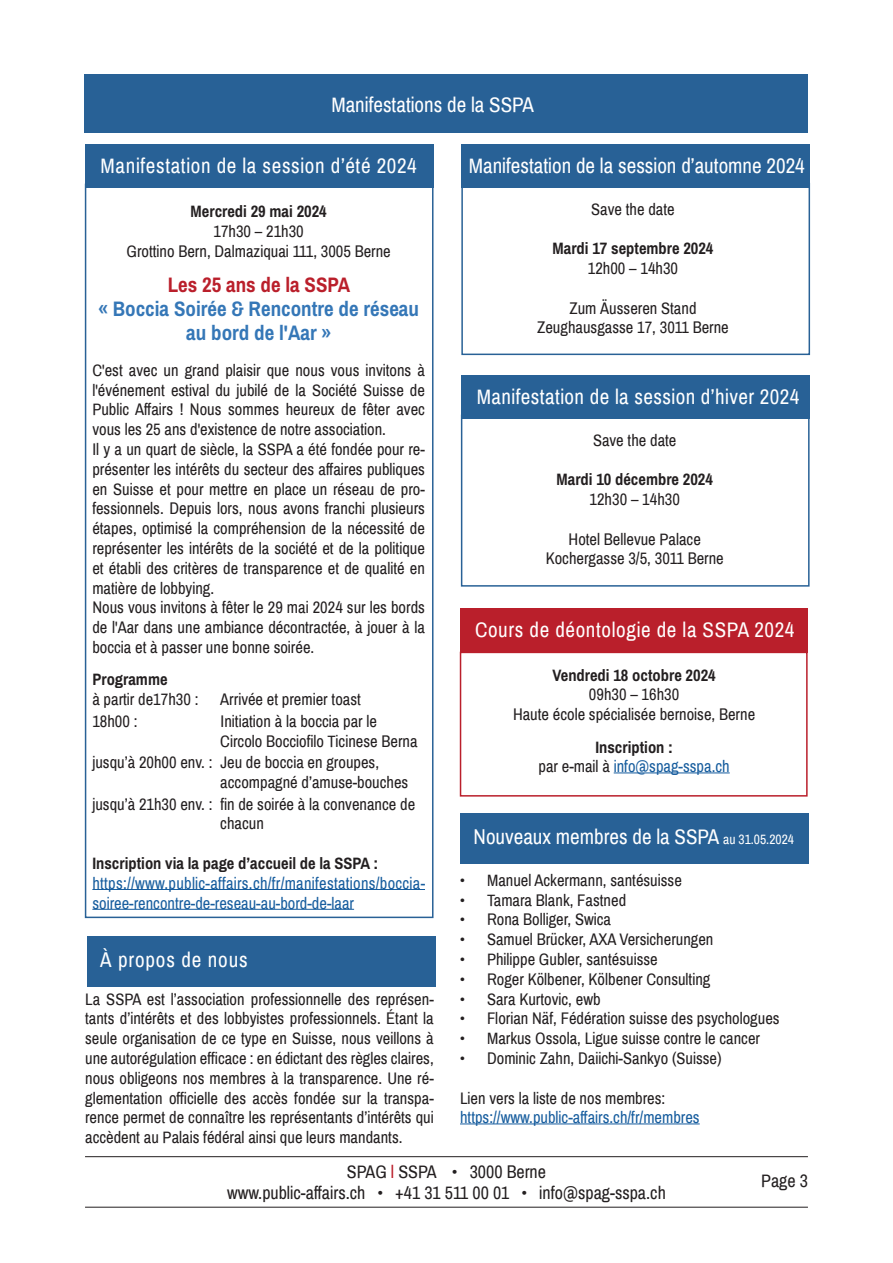
<style>
.page{position:relative;width:893px;height:1263px;background:#fff}
.page>*{position:absolute;margin:0;border:0;box-sizing:border-box;transform-origin:0 0}
.t1{font:21px "Archivo Narrow";letter-spacing:.02em;color:#fff}
.t2{font:21px "Archivo Narrow";color:#fff}
.t3{font:700 21px/24px "Archivo Narrow";color:#3577b7;text-align:center}
.t4{font:700 21px "Archivo Narrow";color:#ba1f2b}
.t5{font:21px "Archivo Narrow";letter-spacing:.04em;color:#fff}
.t6{font:18px/21.6px "Archivo Narrow";color:#231f20;text-align:center}
.Spag_normal{font:16.5px/19.8px "Archivo Narrow";color:#231f20;text-align:justify}
.Spag_normal-2{font:16.5px/19.8px "Archivo Narrow";color:#175d9e}
.t7{font:700 16.5px "Archivo Narrow";color:#231f20}
.s1{color:#231f20}
.s2{font-size:13.5px}
.s3{color:#ba1f2b}
</style>
<div class="page">
<hr style="left:85px;top:1156px;width:723px;height:1px;background:#231f20">
<hr style="left:85px;top:1207px;width:723px;height:1px;background:#231f20">
<div style="left:88px;top:936px;width:348px;height:50px;background:#286196"></div>
<hr style="left:460px;top:1124px;width:240px;height:1px;background:#175d9e">
<div style="left:460px;top:813px;width:349px;height:51px;background:#286196"></div>
<hr style="left:92px;top:889px;width:333px;height:1px;background:#175d9e">
<hr style="left:92px;top:909px;width:262px;height:1px;background:#175d9e">
<div style="left:85px;top:145px;width:349px;height:43px;background:#286196"></div>
<div style="left:85px;top:184px;width:348px;height:734px;border:2px solid #286196"></div>
<div style="left:85px;top:74px;width:723px;height:58px;background:#286196"></div>
<div style="left:461px;top:145px;width:349px;height:43px;background:#286196"></div>
<div style="left:461px;top:183px;width:349px;height:172px;border:2px solid #286196"></div>
<div style="left:461px;top:376px;width:349px;height:43px;background:#286196"></div>
<div style="left:461px;top:415px;width:349px;height:172px;border:2px solid #286196"></div>
<hr style="left:614px;top:773px;width:116px;height:1px;background:#175d9e">
<div style="left:460px;top:652px;width:348px;height:144px;border:2px solid #ba1f2b"></div>
<div style="left:460px;top:608px;width:347px;height:44px;background:#ba1f2b"></div>
<p class="t2" style="left:331px;top:92px;width:204px">Manifestations de la SSPA</p>
<p class="t1" style="left:101px;top:153px;width:318px">Manifestation de la session d’été 2024</p>
<p class="t7" style="left:191px;top:201px;width:138px">Mercredi 29 mai 2024</p>
<p class="Spag_normal" style="left:214px;top:222px;width:92px">17h30 – 21h30</p>
<p class="Spag_normal" style="left:127px;top:241px;width:266px">Grottino Bern, Dalmaziquai 111, 3005 Berne</p>
<p class="t4" style="left:168px;top:271px;width:184px">Les 25 ans de la SSPA</p>
<p class="t3" style="left:98px;top:296px;width:322px">« Boccia Soirée &amp; Rencontre de réseau au bord de l'Aar »</p>
<p class="Spag_normal" style="left:92px;top:360px;width:334px">C'est avec un grand plaisir que nous vous invitons à l'événement estival du jubilé de la Société Suisse de Public Affairs ! Nous sommes heureux de fêter avec vous les 25 ans d'existence de notre association.</p>
<p class="Spag_normal" style="left:92px;top:440px;width:334px">Il y a un quart de siècle, la SSPA a été fondée pour re&shy;présenter les intérêts du secteur des affaires publiques en Suisse et pour mettre en place un réseau de pro&shy;fessionnels. Depuis lors, nous avons franchi plusieurs étapes, optimisé la compréhension de la nécessité de représenter les intérêts de la société et de la politique et établi des critères de transparence et de qualité en matière de lobbying.</p>
<p class="Spag_normal" style="left:92px;top:598px;width:334px">Nous vous invitons à fêter le 29 mai 2024 sur les bords de l'Aar dans une ambiance décontractée, à jouer à la boccia et à passer une bonne soirée.</p>
<p class="t7" style="left:92px;top:670px;width:77px">Programme</p>
<p class="Spag_normal" style="left:92px;top:690px;width:108px">à partir de17h30 :</p>
<p class="Spag_normal" style="left:220px;top:690px;width:142px">Arrivée et premier toast</p>
<p class="Spag_normal" style="left:92px;top:711px;width:47px">18h00 :</p>
<p class="Spag_normal" style="left:221px;top:711px;width:158px">Initiation à la boccia par le</p>
<p class="Spag_normal" style="left:220px;top:731px;width:199px">Circolo Bocciofilo Ticinese Berna</p>
<p class="Spag_normal" style="left:92px;top:753px;width:288px">jusqu’à 20h00 env. : Jeu de boccia en groupes,</p>
<p class="Spag_normal" style="left:220px;top:773px;width:190px">accompagné d’amuse-bouches</p>
<p class="Spag_normal" style="left:92px;top:794px;width:324px">jusqu’à 21h30 env. : fin de soirée à la convenance de</p>
<p class="Spag_normal" style="left:220px;top:814px;width:45px">chacun</p>
<p class="t7" style="left:92px;top:853px;width:287px">Inscription via la page d’accueil de la SSPA :</p>
<p class="Spag_normal-2" style="left:92px;top:873px;width:334px">https://www.public-affairs.ch/fr/manifestations/boccia&shy;soiree-rencontre-de-reseau-au-bord-de-laar</p>
<p class="t5" style="left:100px;top:947px;width:149px">À propos de nous</p>
<p class="Spag_normal" style="left:85px;top:989px;width:350px">La SSPA est l’association professionnelle des représen&shy;tants d’intérêts et des lobbyistes professionnels. Étant la seule organisation de ce type en Suisse, nous veillons à une autorégulation efficace : en édictant des règles claires, nous obligeons nos membres à la transparence. Une ré&shy;glementation officielle des accès fondée sur la transpa&shy;rence permet de connaître les représentants d’intérêts qui accèdent au Palais fédéral ainsi que leurs mandants.</p>
<p class="t2" style="left:469px;top:153px;width:338px">Manifestation de la session d’automne 2024</p>
<p class="Spag_normal" style="left:591px;top:199px;width:85px">Save the date</p>
<p class="t7" style="left:552px;top:238px;width:162px">Mardi 17 septembre 2024</p>
<p class="Spag_normal" style="left:588px;top:259px;width:92px">12h00 – 14h30</p>
<p class="Spag_normal" style="left:569px;top:298px;width:129px">Zum Äusseren Stand</p>
<p class="Spag_normal" style="left:537px;top:318px;width:193px">Zeughausgasse 17, 3011 Berne</p>
<p class="t1" style="left:477px;top:384px;width:324px">Manifestation de la session d’hiver 2024</p>
<p class="Spag_normal" style="left:593px;top:430px;width:85px">Save the date</p>
<p class="t7" style="left:556px;top:469px;width:158px">Mardi 10 décembre 2024</p>
<p class="Spag_normal" style="left:590px;top:490px;width:92px">12h30 – 14h30</p>
<p class="Spag_normal" style="left:569px;top:529px;width:134px">Hotel Bellevue Palace</p>
<p class="Spag_normal" style="left:546px;top:549px;width:180px">Kochergasse 3/5, 3011 Berne</p>
<p class="t1" style="left:475px;top:617px;width:321px">Cours de déontologie de la SSPA 2024</p>
<p class="t7" style="left:552px;top:665px;width:165px">Vendredi 18 octobre 2024</p>
<p class="Spag_normal" style="left:589px;top:685px;width:92px">09h30 – 16h30</p>
<p class="Spag_normal" style="left:513px;top:705px;width:244px">Haute école spécialisée bernoise, Berne</p>
<p class="t7" style="left:595px;top:737px;width:79px">Inscription :</p>
<p class="Spag_normal-2" style="left:538px;top:757px;width:193px"><span class="s1">par e-mail à</span> info@spag-sspa.ch</p>
<p class="t2" style="left:474px;top:824px;width:322px">Nouveaux membres de la SSPA <span class="s2">au 31.05.2024</span></p>
<p class="Spag_normal" style="left:460px;top:870px;width:223px">• Manuel Ackermann, santésuisse</p>
<p class="Spag_normal" style="left:460px;top:890px;width:168px">• Tamara Blank, Fastned</p>
<p class="Spag_normal" style="left:460px;top:910px;width:153px">• Rona Bolliger, Swica</p>
<p class="Spag_normal" style="left:460px;top:930px;width:255px">• Samuel Brücker, AXA Versicherungen</p>
<p class="Spag_normal" style="left:460px;top:950px;width:199px">• Philippe Gubler, santésuisse</p>
<p class="Spag_normal" style="left:460px;top:969px;width:252px">• Roger Kölbener, Kölbener Consulting</p>
<p class="Spag_normal" style="left:460px;top:989px;width:142px">• Sara Kurtovic, ewb</p>
<p class="Spag_normal" style="left:460px;top:1009px;width:321px">• Florian Näf, Fédération suisse des psychologues</p>
<p class="Spag_normal" style="left:460px;top:1029px;width:301px">• Markus Ossola, Ligue suisse contre le cancer</p>
<p class="Spag_normal" style="left:460px;top:1049px;width:263px">• Dominic Zahn, Daiichi-Sankyo (Suisse)</p>
<p class="Spag_normal" style="left:460px;top:1088px;width:207px">Lien vers la liste de nos membres:</p>
<p class="Spag_normal-2" style="left:460px;top:1108px;width:241px">https://www.public-affairs.ch/fr/membres</p>
<p class="t6" style="left:227px;top:1161px;width:440px">SPAG <span class="s3">l</span> SSPA • 3000 Berne<br>www.public-affairs.ch • +41 31 511 00 01 • info@spag-sspa.ch</p>
<p class="t6" style="left:761px;top:1170px;width:48px">Page 3</p>
</div>
